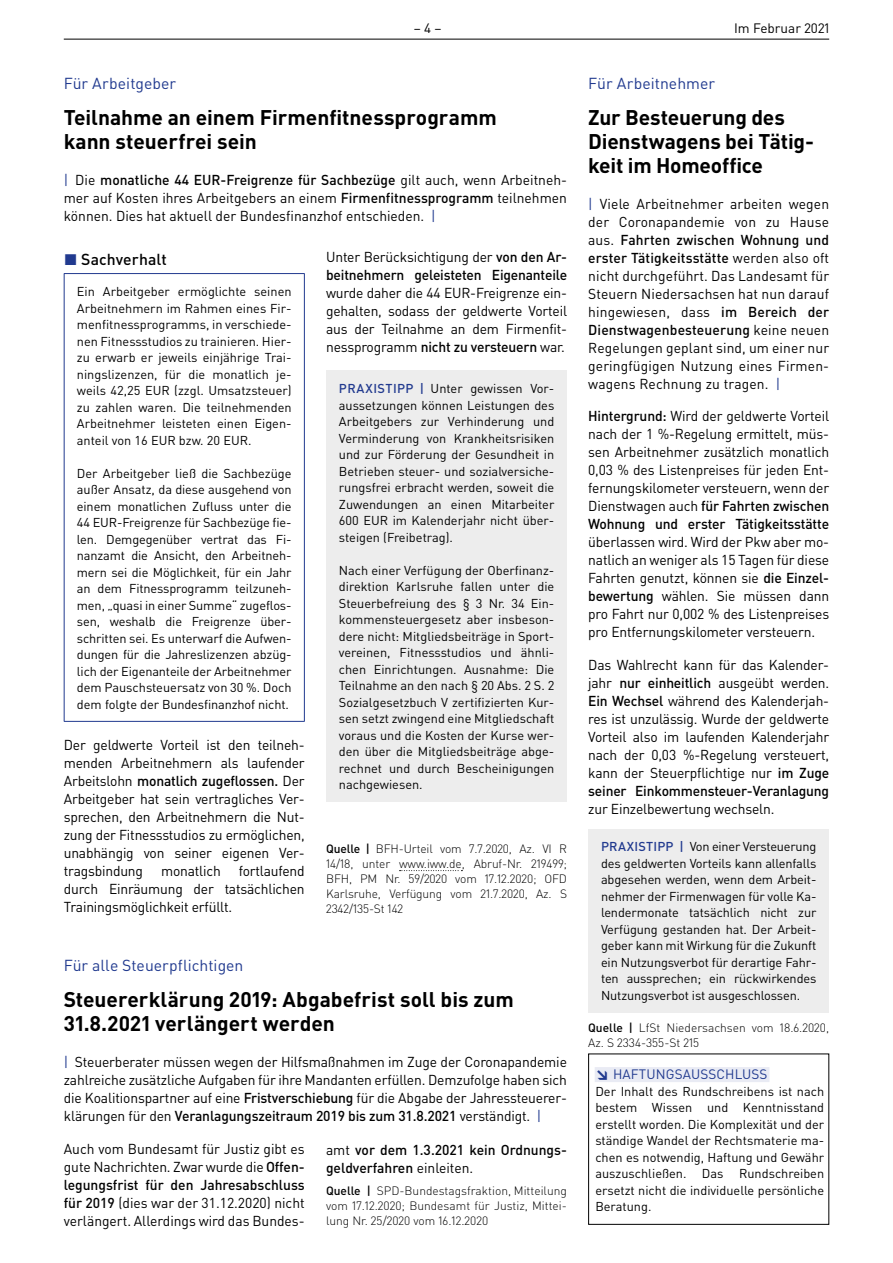
<style>
.page{position:relative;width:893px;height:1263px;background:#fff}
.page>*{position:absolute;margin:0;border:0;box-sizing:border-box;transform-origin:0 0}
.t1{font:700 21px/24px "DIN Pro";letter-spacing:-.005em;color:#000}
.t2{font:15.75px "DIN Pro";color:#213a8f}
.t3{font:500 15.75px "DIN Pro";letter-spacing:.005em;color:#000}
.t4{font:14.25px/18px "DIN Pro";letter-spacing:-.015em;color:#000;text-align:justify}
.t5{font:500 14.25px/18px "DIN Pro";letter-spacing:-.015em;color:#000}
.t6{font:13.5px "DIN Pro";letter-spacing:.01em;color:#213a8f}
.t7{font:13.5px "DIN Pro";color:#000}
.t8{font:12.75px/16.5px "DIN Pro";color:#000;text-align:justify}
.t9{font:300 12px/15px "DIN Pro";color:#000;text-align:justify}
.s1{color:#213a8f}
.s2{font-weight:500}
.s3{font-weight:400}
.s4{font-weight:500;color:#213a8f}
.s5{font-weight:900}
</style>
<div class="page">
<hr style="left:64px;top:39px;width:765px;height:1px;background:#000">
<div style="left:595px;top:1067px;width:174px;height:15px;background:#e9ebf4"></div>
<div style="left:588px;top:1053px;width:241px;height:172px;border:1px solid #000"></div>
<hr style="left:64px;top:273px;width:241px;height:1px;background:#213a8f">
<hr style="left:64px;top:274px;width:1px;height:447px;background:#213a8f">
<hr style="left:304px;top:274px;width:1px;height:447px;background:#213a8f">
<hr style="left:64px;top:721px;width:241px;height:1px;background:#213a8f">
<svg style="left:400px;top:870px;width:62px;height:1px"></svg>
<div style="left:326px;top:371px;width:241px;height:431px;background:#ededed"></div>
<div style="left:588px;top:829px;width:241px;height:184px;background:#ededed"></div>
<p class="t7" style="left:414px;top:19px;width:29px">– 4 –</p>
<p class="t7" style="left:734px;top:19px;width:97px">Im Februar 2021</p>
<p class="t2" style="left:64px;top:73px;width:114px">Für Arbeitgeber</p>
<h1 class="t1" style="left:64px;top:105px;width:434px">Teilnahme an einem Firmenfitnessprogramm kann steuerfrei sein</h1>
<p class="t4" style="left:64px;top:171px;width:505px"><span class="s1">|</span> Die <span class="s2">monatliche 44 EUR-Freigrenze für Sachbezüge</span> gilt auch, wenn Arbeitneh&shy;mer auf Kosten ihres Arbeitgebers an einem <span class="s2">Firmenfitnessprogramm</span> teilnehmen können. Dies hat aktuell der Bundesfinanzhof entschieden. <span class="s1">|</span></p>
<p class="t3" style="left:64px;top:249px;width:104px"><span class="s1">◼</span> Sachverhalt</p>
<p class="t8" style="left:77px;top:283px;width:216px">Ein Arbeitgeber ermöglichte seinen Arbeitnehmern im Rahmen eines Fir&shy;menfitnessprogramms, in verschiede&shy;nen Fitnessstudios zu trainieren. Hier&shy;zu erwarb er jeweils einjährige Trai&shy;ningslizenzen, für die monatlich je&shy;weils 42,25 EUR (zzgl. Umsatzsteuer) zu zahlen waren. Die teilnehmenden Arbeitnehmer leisteten einen Eigen&shy;anteil von 16 EUR bzw. 20 EUR.</p>
<p class="t8" style="left:77px;top:464px;width:216px">Der Arbeitgeber ließ die Sachbezüge außer Ansatz, da diese ausgehend von einem monatlichen Zufluss unter die 44 EUR-Freigrenze für Sachbezüge fie&shy;len. Demgegenüber vertrat das Fi&shy;nanzamt die Ansicht, den Arbeitneh&shy;mern sei die Möglichkeit, für ein Jahr an dem Fitnessprogramm teilzuneh&shy;men, „quasi in einer Summe“ zugeflos&shy;sen, weshalb die Freigrenze über&shy;schritten sei. Es unterwarf die Aufwen&shy;dungen für die Jahreslizenzen abzüg&shy;lich der Eigenanteile der Arbeitnehmer dem Pauschsteuersatz von 30 %. Doch dem folgte der Bundesfinanzhof nicht.</p>
<p class="t4" style="left:64px;top:735px;width:242px">Der geldwerte Vorteil ist den teilneh&shy;menden Arbeitnehmern als laufender Arbeitslohn <span class="s2">monatlich zugeflossen.</span> Der Arbeitgeber hat sein vertragliches Ver&shy;sprechen, den Arbeitnehmern die Nut&shy;zung der Fitnessstudios zu ermöglichen, unabhängig von seiner eigenen Ver&shy;tragsbindung</p>
<p class="t5" style="left:326px;top:247px;width:242px"><span class="s3">Unter Berücksichtigung der</span> von den Ar&shy;beitnehmern geleisteten Eigenanteile</p>
<p class="t4" style="left:326px;top:283px;width:242px">wurde daher die 44 EUR-Freigrenze ein&shy;gehalten, sodass der geldwerte Vorteil aus der Teilnahme an dem Firmenfit&shy;nessprogramm <span class="s2">nicht zu versteuern</span> war.</p>
<p class="t8" style="left:339px;top:380px;width:217px"><span class="s4">PRAXISTIPP |</span> Unter gewissen Vor&shy;aussetzungen können Leistungen des Arbeitgebers zur Verhinderung und Verminderung von Krankheitsrisiken und zur Förderung der Gesundheit in Betrieben steuer- und sozialversiche&shy;rungsfrei erbracht werden, soweit die Zuwendungen an einen Mitarbeiter 600 EUR im Kalenderjahr nicht über&shy;steigen (Freibetrag).</p>
<p class="t8" style="left:339px;top:561px;width:217px">Nach einer Verfügung der Oberfinanz&shy;direktion Karlsruhe fallen unter die Steuerbefreiung des § 3 Nr. 34 Ein&shy;kommensteuergesetz aber insbeson&shy;dere nicht: Mitgliedsbeiträge in Sport&shy;vereinen, Fitnessstudios und ähnli&shy;chen Einrichtungen. Ausnahme: Die Teilnahme an den nach § 20 Abs. 2 S. 2<br>Sozialgesetzbuch V zertifizierten Kur&shy;sen setzt zwingend eine Mitgliedschaft voraus und die Kosten der Kurse wer&shy;den über die Mitgliedsbeiträge abge&shy;rechnet und durch Bescheinigungen nachgewiesen.</p>
<p class="t9" style="left:326px;top:840px;width:242px"><span class="s2">Quelle |</span> BFH-Urteil vom 7.7.2020, Az. VI R 14/18, unter www.iww.de, Abruf-Nr. 219499; BFH, PM Nr. 59/2020 vom 17.12.2020; OFD Karlsruhe, Verfügung vom 21.7.2020, Az. S 2342/135-St 142</p>
<p class="t4" style="left:64px;top:861px;width:242px;text-indent:175px">fortlaufend durch Einräumung der tatsächlichen Trainingsmöglichkeit erfüllt.</p>
<p class="t4" style="left:161px;top:861px;width:61px">monatlich</p>
<p class="t2" style="left:64px;top:955px;width:181px">Für alle Steuerpflichtigen</p>
<h1 class="t1" style="left:64px;top:987px;width:452px">Steuererklärung 2019: Abgabefrist soll bis zum<br>31.8.2021 verlängert werden</h1>
<p class="t4" style="left:64px;top:1053px;width:505px"><span class="s1">|</span> Steuerberater müssen wegen der Hilfsmaßnahmen im Zuge der Coronapandemie zahlreiche zusätzliche Aufgaben für ihre Mandanten erfüllen. Demzufolge haben sich die Koalitionspartner auf eine <span class="s2">Fristverschiebung</span> für die Abgabe der Jahressteuerer&shy;klärungen für den <span class="s2">Veranlagungszeitraum 2019 bis zum 31.8.2021</span> verständigt. <span class="s1">|</span></p>
<p class="t4" style="left:64px;top:1140px;width:242px">Auch vom Bundesamt für Justiz gibt es gute Nachrichten. Zwar wurde die <span class="s2">Offen&shy;legungsfrist für den Jahresabschluss für 2019</span> (dies war der 31.12.2020) nicht verlängert. Allerdings wird das Bundes-</p>
<p class="t5" style="left:326px;top:1140px;width:242px"><span class="s3">amt</span> vor dem 1.3.2021 kein Ordnungs&shy;geldverfahren <span class="s3">einleiten.</span></p>
<p class="t9" style="left:326px;top:1182px;width:242px"><span class="s2">Quelle |</span> SPD-Bundestagsfraktion, Mitteilung vom 17.12.2020; Bundesamt für Justiz, Mittei&shy;lung Nr. 25/2020 vom 16.12.2020</p>
<p class="t2" style="left:588px;top:73px;width:128px">Für Arbeitnehmer</p>
<h1 class="t1" style="left:588px;top:105px;width:227px">Zur Besteuerung des<br>Dienstwagens bei Tätig&shy;keit im Homeoffice</h1>
<p class="t4" style="left:588px;top:195px;width:242px"><span class="s1">|</span> Viele Arbeitnehmer arbeiten wegen der Coronapandemie von zu Hause aus. <span class="s2">Fahrten zwischen Wohnung und erster Tätigkeitsstätte</span> werden also oft nicht durchgeführt. Das Landesamt für Steuern Niedersachsen hat nun darauf hingewiesen, dass <span class="s2">im Bereich der Dienstwagenbesteuerung</span> keine neuen Regelungen geplant sind, um einer nur geringfügigen Nutzung eines Firmen&shy;wagens Rechnung zu tragen. <span class="s1">|</span></p>
<p class="t4" style="left:588px;top:406px;width:242px"><span class="s2">Hintergrund:</span> Wird der geldwerte Vorteil nach der 1 %-Regelung ermittelt, müs&shy;sen Arbeitnehmer zusätzlich monatlich 0,03 % des Listenpreises für jeden Ent&shy;fernungskilometer versteuern, wenn der Dienstwagen auch <span class="s2">für Fahrten zwischen Wohnung und erster Tätigkeitsstätte</span></p>
<p class="t4" style="left:588px;top:532px;width:242px">überlassen wird. Wird der Pkw aber mo&shy;natlich an weniger als 15 Tagen für diese Fahrten genutzt, können sie <span class="s2">die Einzel&shy;bewertung</span> wählen. Sie müssen dann pro Fahrt nur 0,002 % des Listenpreises pro Entfernungskilometer versteuern.</p>
<p class="t4" style="left:588px;top:655px;width:242px">Das Wahlrecht kann für das Kalender&shy;jahr <span class="s2">nur einheitlich</span> ausgeübt werden.<br><span class="s2">Ein Wechsel</span> während des Kalenderjah&shy;res ist unzulässig. Wurde der geldwerte Vorteil also im laufenden Kalenderjahr nach der 0,03 %-Regelung versteuert, kann der Steuerpflichtige nur <span class="s2">im Zuge seiner Einkommensteuer-Veranlagung</span></p>
<p class="t4" style="left:588px;top:799px;width:188px">zur Einzelbewertung wechseln.</p>
<p class="t8" style="left:601px;top:838px;width:217px"><span class="s4">PRAXISTIPP |</span> Von einer Versteuerung des geldwerten Vorteils kann allenfalls abgesehen werden, wenn dem Arbeit&shy;nehmer der Firmenwagen für volle Ka&shy;lendermonate tatsächlich nicht zur Verfügung gestanden hat. Der Arbeit&shy;geber kann mit Wirkung für die Zukunft ein Nutzungsverbot für derartige Fahr&shy;ten aussprechen; ein rückwirkendes Nutzungsverbot ist ausgeschlossen.</p>
<p class="t9" style="left:588px;top:1019px;width:242px"><span class="s2">Quelle |</span> LfSt Niedersachsen vom 18.6.2020,<br>Az. S 2334-355-St 215</p>
<p class="t6" style="left:595px;top:1065px;width:173px"><span class="s5">↘</span> HAFTUNGSAUSSCHLUSS</p>
<p class="t8" style="left:595px;top:1082px;width:230px">Der Inhalt des Rundschreibens ist nach bestem Wissen und Kenntnisstand erstellt worden. Die Komplexität und der ständige Wandel der Rechtsmaterie ma&shy;chen es notwendig, Haftung und Gewähr auszuschließen. Das Rundschreiben ersetzt nicht die individuelle persönliche Beratung.</p>
</div>
